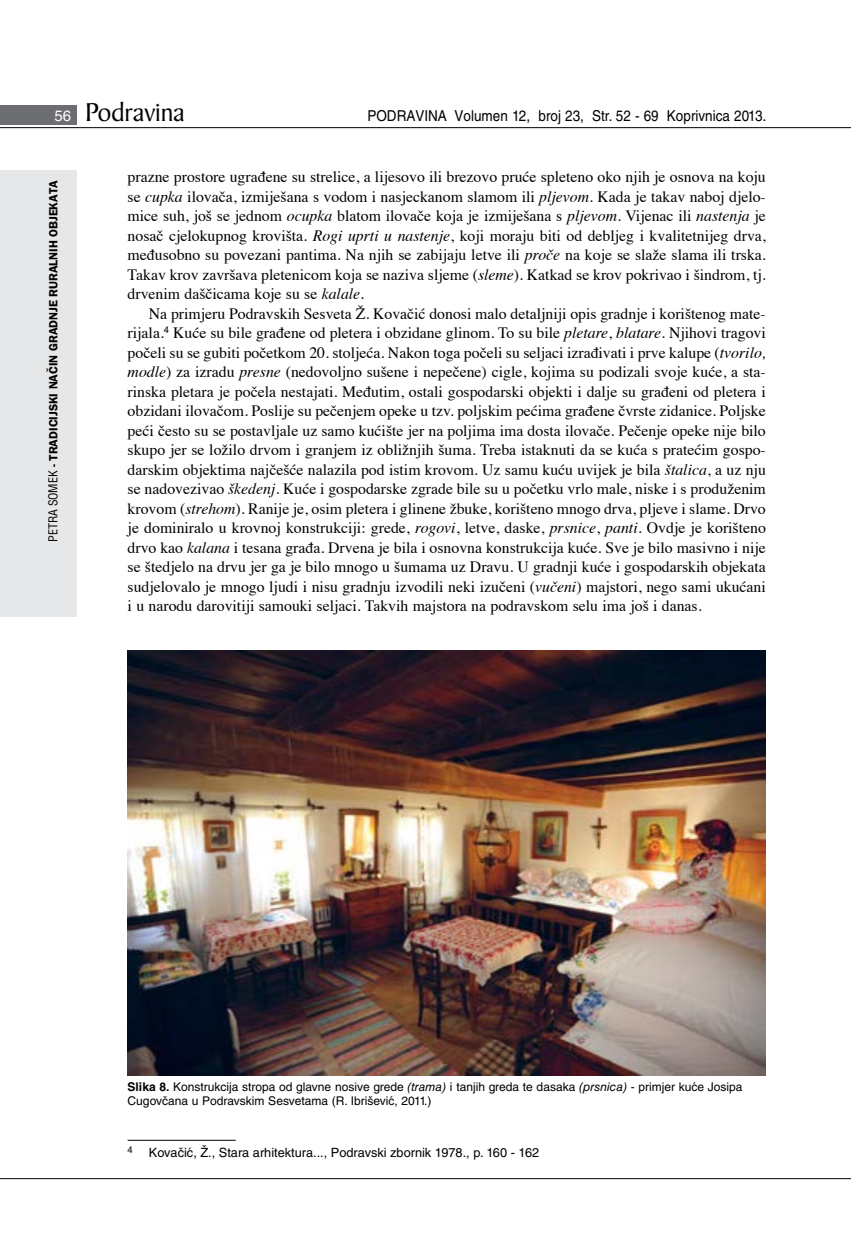
<style>
.page{position:relative;width:851px;height:1234px;background:#fff}
.page>*{position:absolute;margin:0;border:0;box-sizing:border-box;transform-origin:0 0}
.t1{font:27.6px "Baker Signet BT";color:#000}
.t2{font:15.75px/19.5px "Times";color:#000;text-align:justify}
.t3{font:15px "Helvetica LT Skin 29";color:#000;scale:.9 1}
.t4{font:12.75px "Helvetica LT Skin 29";color:#000}
.t5{font:12px/14.4px "Helvetica LT Skin 29";color:#000}
.t6{font:600 12px "ITC Franklin Gothic Skin 29";letter-spacing:-.005em;color:#000}
.t7{font:9.45px "Helvetica LT Skin 29";color:#000}
.s1{font-family:"Helvetica LT Skin 29";font-size:15px;color:#fff}
.s2{font-family:"Helvetica LT Skin 29";font-weight:400;font-stretch:condensed}
.s3{font-style:italic}
.s4{font-weight:700}
</style>
<div class="page">
<div style="left:0;top:170px;width:77px;height:447px;background:#e6e7e8"></div>
<div style="left:0;top:105px;width:77px;height:19px;background:#6d6e71"></div>
<hr style="left:0;top:127px;width:850px;height:1px;background:#000">
<hr style="left:0;top:1177px;width:850px;height:1px;background:#000">
<hr style="left:128px;top:1139px;width:108px;height:1px;background:#000">
<img style="left:128px;top:650px;width:637px;height:424px">
<h1 class="t1" style="left:55px;top:95px;width:131px"><span class="s1">56</span> Podravina</h1>
<p class="t3" style="left:367px;top:107px;width:445px">PODRAVINA Volumen 12, broj 23, Str. 52 - 69 Koprivnica 2013.</p>
<p class="t6" style="left:46px;top:541px;width:363px;rotate:-90deg"><span class="s2">PETRA SOMEK</span> - TRADICIJSKI NAČIN GRADNJE RURALNIH OBJEKATA</p>
<p class="t2" style="left:128px;top:166px;width:639px">prazne prostore ugrađene su strelice, a lijesovo ili brezovo pruće spleteno oko njih je osnova na koju se <span class="s3">cupka</span> ilovača, izmiješana s vodom i nasjeckanom slamom ili <span class="s3">pljevom</span>. Kada je takav naboj djelo&shy;mice suh, još se jednom <span class="s3">ocupka</span> blatom ilovače koja je izmiješana s <span class="s3">pljevom</span>. Vijenac ili <span class="s3">nastenja</span> je nosač cjelokupnog krovišta. <span class="s3">Rogi uprti u nastenje</span>, koji moraju biti od debljeg i kvalitetnijeg drva, međusobno su povezani pantima. Na njih se zabijaju letve ili <span class="s3">proče</span> na koje se slaže slama ili trska.<br>Takav krov završava pletenicom koja se naziva sljeme (<span class="s3">sleme</span>). Katkad se krov pokrivao i šindrom, tj. drvenim daščicama koje su se <span class="s3">kalale</span>.</p>
<p class="t2" style="left:128px;top:302px;width:639px;text-indent:21px">Na primjeru Podravskih Sesveta Ž. Kovačić donosi malo detaljniji opis gradnje i korištenog mate&shy;rijala.<sup>4</sup> Kuće su bile građene od pletera i obzidane glinom. To su bile <span class="s3">pletare</span>, <span class="s3">blatare</span>. Njihovi tragovi počeli su se gubiti početkom 20. stoljeća. Nakon toga počeli su seljaci izrađivati i prve kalupe (<span class="s3">tvorilo, modle</span>) za izradu <span class="s3">presne</span> (nedovoljno sušene i nepečene) cigle, kojima su podizali svoje kuće, a sta&shy;rinska pletara je počela nestajati. Međutim, ostali gospodarski objekti i dalje su građeni od pletera i obzidani ilovačom. Poslije su pečenjem opeke u tzv. poljskim pećima građene čvrste zidanice. Poljske peći često su se postavljale uz samo kućište jer na poljima ima dosta ilovače. Pečenje opeke nije bilo skupo jer se ložilo drvom i granjem iz obližnjih šuma. Treba istaknuti da se kuća s pratećim gospo&shy;darskim objektima najčešće nalazila pod istim krovom. Uz samu kuću uvijek je bila <span class="s3">štalica</span>, a uz nju se nadovezivao <span class="s3">škedenj</span>. Kuće i gospodarske zgrade bile su u početku vrlo male, niske i s produženim krovom (<span class="s3">strehom</span>). Ranije je, osim pletera i glinene žbuke, korišteno mnogo drva, pljeve i slame. Drvo je dominiralo u krovnoj konstrukciji: grede, <span class="s3">rogovi</span>, letve, daske, <span class="s3">prsnice</span>, <span class="s3">panti</span>. Ovdje je korišteno drvo kao <span class="s3">kalana</span> i tesana građa. Drvena je bila i osnovna konstrukcija kuće. Sve je bilo masivno i nije se štedjelo na drvu jer ga je bilo mnogo u šumama uz Dravu. U gradnji kuće i gospodarskih objekata sudjelovalo je mnogo ljudi i nisu gradnju izvodili neki izučeni (<span class="s3">vučeni</span>) majstori, nego sami ukućani i u narodu darovitiji samouki seljaci. Takvih majstora na podravskom selu ima još i danas.</p>
<p class="t5" style="left:128px;top:1078px;width:616px"><span class="s4">Slika 8.</span> Konstrukcija stropa od glavne nosive grede <span class="s3">(trama)</span> i tanjih greda te dasaka <span class="s3">(prsnica)</span> - primjer kuće Josipa<br>Cugovčana u Podravskim Sesvetama (R. Ibrišević, 2011.)</p>
<p class="t7" style="left:128px;top:1143px;width:7px">4</p>
<p class="t4" style="left:149px;top:1145px;width:392px">Kovačić, Ž., Stara arhitektura..., Podravski zbornik 1978., p. 160 - 162</p>
</div>
